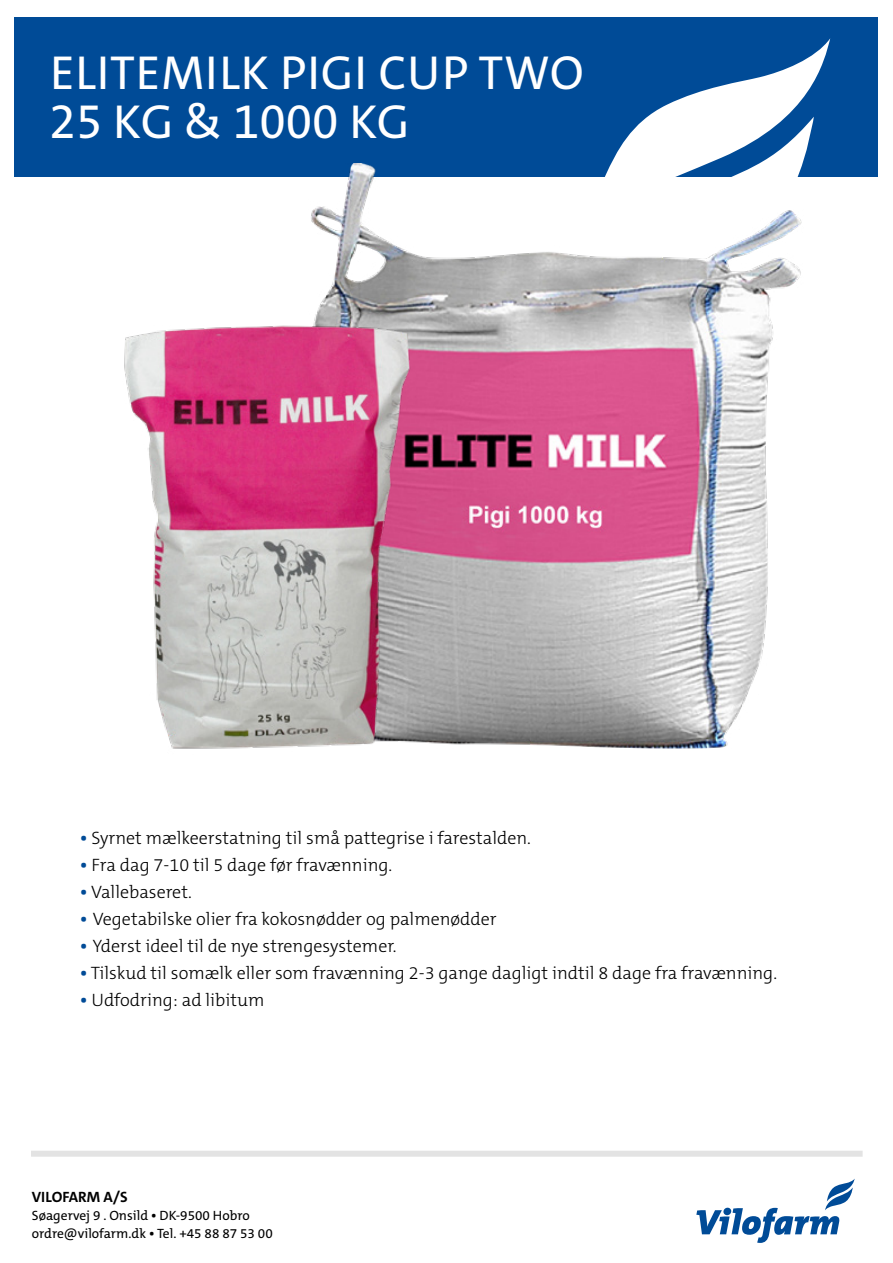
<style>
.page{position:relative;width:893px;height:1263px;background:#fff}
.page>*{position:absolute;margin:0;border:0;box-sizing:border-box;transform-origin:0 0}
.t1{font:48px/49.5px "The Mix C5";letter-spacing:.02em;color:#fff}
.t2{font:300 18px "The Mix C5";color:#000}
.t3{font:700 15px "The Mix C5";color:#000}
.t4{font:13.5px/18px "The Mix C5";color:#000}
.s1{font-family:"Clan OT News";font-weight:400;color:#004b97}
.s2{font-family:"Clan OT News"}
</style>
<div class="page">
<div style="left:15px;top:17px;width:863px;height:159px;background:#004b97"></div>
<svg style="left:696px;top:1178px;width:159px;height:65px"></svg>
<svg style="left:647px;top:38px;width:183px;height:79px"></svg>
<svg style="left:611px;top:117px;width:203px;height:47px;fill:#fff"></svg>
<div style="left:31px;top:1151px;width:832px;height:6px;background:#e3e3e3"></div>
<img style="left:264px;top:164px;width:585px;height:585px">
<img style="left:124px;top:287px;width:338px;height:462px">
<h1 class="t1" style="left:50px;top:48px;width:536px">ELITEMILK PIGI CUP TWO<br>25 KG &amp; 1000 KG</h1>
<p class="t2" style="left:80px;top:826px;width:452px"><span class="s1">•</span> Syrnet mælkeerstatning til små pattegrise i farestalden.</p>
<p class="t2" style="left:80px;top:853px;width:314px"><span class="s1">•</span> Fra dag 7-10 til 5 dage før fravænning.</p>
<p class="t2" style="left:80px;top:880px;width:113px"><span class="s1">•</span> Vallebaseret.</p>
<p class="t2" style="left:80px;top:907px;width:418px"><span class="s1">•</span> Vegetabilske olier fra kokosnødder og palmenødder</p>
<p class="t2" style="left:80px;top:934px;width:318px"><span class="s1">•</span> Yderst ideel til de nye strengesystemer.</p>
<p class="t2" style="left:80px;top:961px;width:698px"><span class="s1">•</span> Tilskud til somælk eller som fravænning 2-3 gange dagligt indtil 8 dage fra fravænning.</p>
<p class="t2" style="left:80px;top:988px;width:186px"><span class="s1">•</span> Udfodring: ad libitum</p>
<p class="t3" style="left:32px;top:1187px;width:97px">VILOFARM A/S</p>
<p class="t4" style="left:32px;top:1206px;width:242px">Søagervej 9 . Onsild <span class="s2">•</span> DK-9500 Hobro ordre@vilofarm.dk <span class="s2">•</span> Tel. +45 88 87 53 00</p>
</div>
